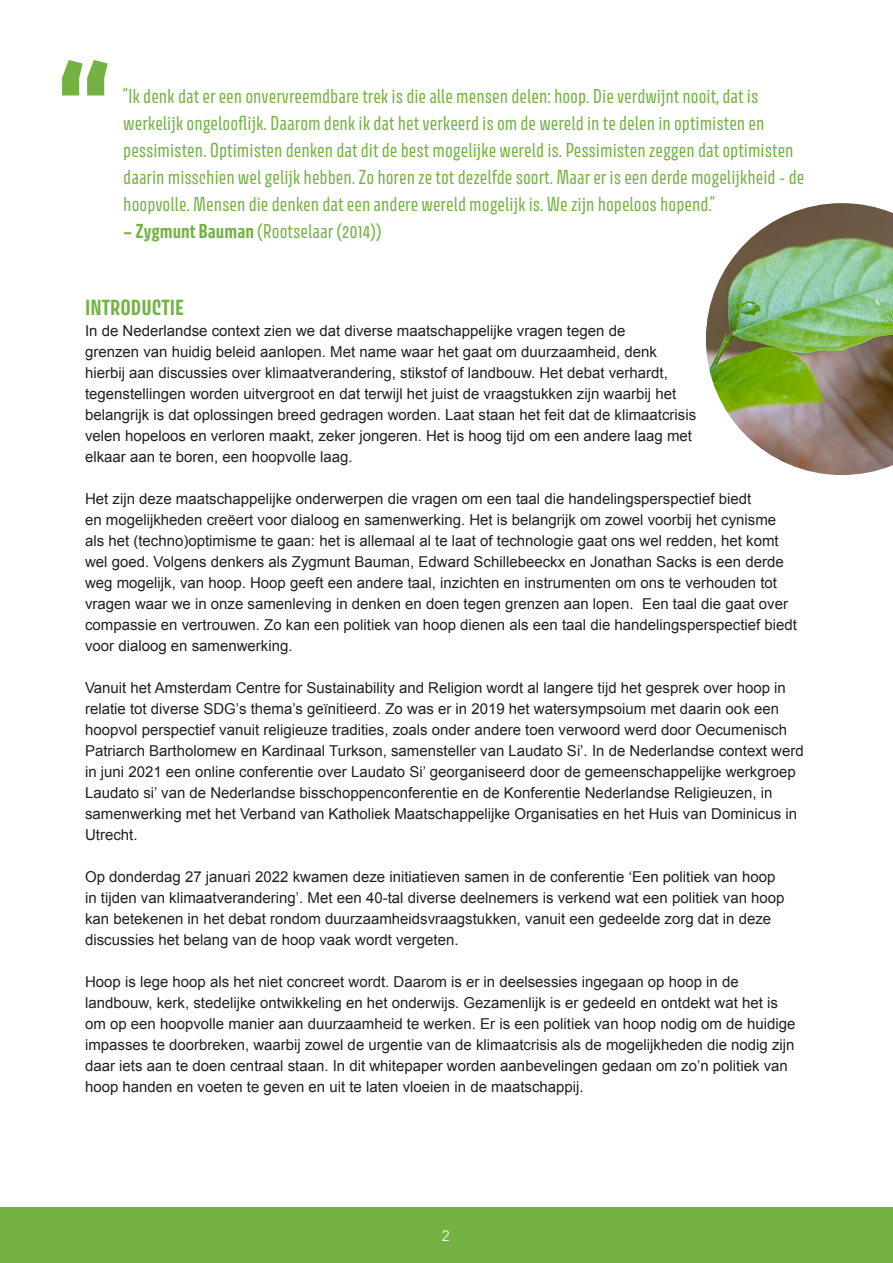
<style>
.page{position:relative;width:893px;height:1263px;background:#fff}
.page>*{position:absolute;margin:0;border:0;box-sizing:border-box;transform-origin:0 0}
.t1{font:700 150px "Avory I Latn";color:#74b343}
.t2{font:700 19.5px "Avory I Latn";color:#74b343}
.t3{font:18px/27px "Avory I Latn";color:#74b343}
.t4{font:15px/21px "Arial";color:#231f20}
.t5{font:300 15px "Avenir";color:#fff}
.s1{font-weight:700}
</style>
<div class="page">
<div style="left:0;top:1208px;width:893px;height:55px;background:#74b343"></div>
<img style="left:706px;top:203px;width:187px;height:272px">
<p class="t1" style="left:59px;top:33px;width:53px">“</p>
<p class="t3" style="left:123px;top:83px;width:683px">“Ik denk dat er een onvervreemdbare trek is die alle mensen delen: hoop. Die verdwijnt nooit, dat is werkelijk ongelooflijk. Daarom denk ik dat het verkeerd is om de wereld in te delen in optimisten en pessimisten. Optimisten denken dat dit de best mogelijke wereld is. Pessimisten zeggen dat optimisten daarin misschien wel gelijk hebben. Zo horen ze tot dezelfde soort. Maar er is een derde mogelijkheid - de hoopvolle. Mensen die denken dat een andere wereld mogelijk is. We zijn hopeloos hopend.”</p>
<p class="t3" style="left:123px;top:218px;width:260px"><span class="s1">– Zygmunt Bauman</span> (Rootselaar (2014))</p>
<p class="t2" style="left:85px;top:295px;width:100px">INTRODUCTIE</p>
<p class="t4" style="left:85px;top:320px;width:613px">In de Nederlandse context zien we dat diverse maatschappelijke vragen tegen de<br>grenzen van huidig beleid aanlopen. Met name waar het gaat om duurzaamheid, denk hierbij aan discussies over klimaatverandering, stikstof of landbouw. Het debat verhardt, tegenstellingen worden uitvergroot en dat terwijl het juist de vraagstukken zijn waarbij het belangrijk is dat oplossingen breed gedragen worden. Laat staan het feit dat de klimaatcrisis velen hopeloos en verloren maakt, zeker jongeren. Het is hoog tijd om een andere laag met elkaar aan te boren, een hoopvolle laag.</p>
<p class="t4" style="left:85px;top:488px;width:714px">Het zijn deze maatschappelijke onderwerpen die vragen om een taal die handelingsperspectief biedt<br>en mogelijkheden creëert voor dialoog en samenwerking. Het is belangrijk om zowel voorbij het cynisme als het (techno)optimisme te gaan: het is allemaal al te laat of technologie gaat ons wel redden, het komt wel goed. Volgens denkers als Zygmunt Bauman, Edward Schillebeeckx en Jonathan Sacks is een derde weg mogelijk, van hoop. Hoop geeft een andere taal, inzichten en instrumenten om ons te verhouden tot vragen waar we in onze samenleving in denken en doen tegen grenzen aan lopen. Een taal die gaat over compassie en vertrouwen. Zo kan een politiek van hoop dienen als een taal die handelingsperspectief biedt voor dialoog en samenwerking.</p>
<p class="t4" style="left:85px;top:677px;width:720px">Vanuit het Amsterdam Centre for Sustainability and Religion wordt al langere tijd het gesprek over hoop in relatie tot diverse SDG’s thema’s geïnitieerd. Zo was er in 2019 het watersympsoium met daarin ook een hoopvol perspectief vanuit religieuze tradities, zoals onder andere toen verwoord werd door Oecumenisch Patriarch Bartholomew en Kardinaal Turkson, samensteller van Laudato Si’. In de Nederlandse context werd in juni 2021 een online conferentie over Laudato Si’ georganiseerd door de gemeenschappelijke werkgroep Laudato si’ van de Nederlandse bisschoppenconferentie en de Konferentie Nederlandse Religieuzen, in samenwerking met het Verband van Katholiek Maatschappelijke Organisaties en het Huis van Dominicus in Utrecht.</p>
<p class="t4" style="left:85px;top:866px;width:701px">Op donderdag 27 januari 2022 kwamen deze initiatieven samen in de conferentie ‘Een politiek van hoop in tijden van klimaatverandering’. Met een 40-tal diverse deelnemers is verkend wat een politiek van hoop kan betekenen in het debat rondom duurzaamheidsvraagstukken, vanuit een gedeelde zorg dat in deze discussies het belang van de hoop vaak wordt vergeten.</p>
<p class="t4" style="left:85px;top:971px;width:712px">Hoop is lege hoop als het niet concreet wordt. Daarom is er in deelsessies ingegaan op hoop in de landbouw, kerk, stedelijke ontwikkeling en het onderwijs. Gezamenlijk is er gedeeld en ontdekt wat het is om op een hoopvolle manier aan duurzaamheid te werken. Er is een politiek van hoop nodig om de huidige impasses te doorbreken, waarbij zowel de urgentie van de klimaatcrisis als de mogelijkheden die nodig zijn daar iets aan te doen centraal staan. In dit whitepaper worden aanbevelingen gedaan om zo’n politiek van hoop handen en voeten te geven en uit te laten vloeien in de maatschappij.</p>
<p class="t5" style="left:442px;top:1227px;width:9px">2</p>
</div>
